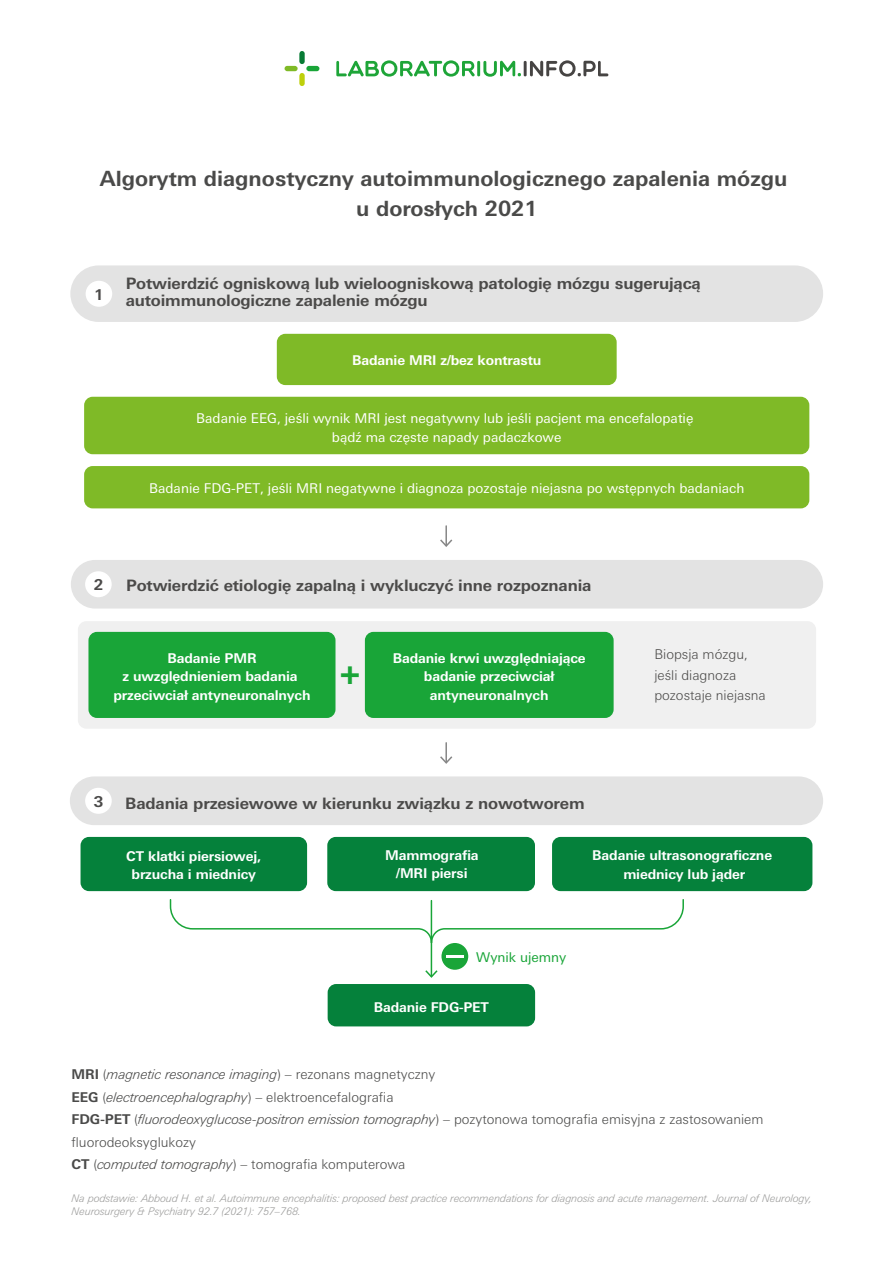
<style>
.page{position:relative;width:893px;height:1263px;background:#fff}
.page>*{position:absolute;margin:0;border:0;box-sizing:border-box;transform-origin:0 0}
.t1{font:700 33.75px "Univers Next Pro";color:#19a538}
.t2{font:700 21px/30px "Univers Next Pro";color:#4a4a49;text-align:center}
.t3{font:700 15.75px/16.6px "Univers Next Pro";letter-spacing:-.01em;color:#4b4a49}
.t4{font:700 15px "Univers Next Pro";color:#4b4a49}
.t5{font:300 13.5px/22.5px "Univers Next Pro";color:#4a4a49}
.t6{font:700 13.5px/18.5px "Univers Next Pro";letter-spacing:-.01em;color:#fff;text-align:center}
.t7{font:13.5px/18.3px "Univers Next Pro";color:#fff;text-align:center}
.t8{font:300 13.5px/20.1px "Univers Next Pro";color:#4b4a49}
.t9{font:13.5px "Univers Next Pro";color:#19a538}
.t10{font:italic 300 10.5px/12.6px "Univers Next Pro";color:#9d9d9c}
.s1{font-weight:700}
.s2{font-style:italic}
</style>
<div class="page">
<div style="left:71px;top:560px;width:752px;height:48px;background:#e3e3e3;border-radius:24px"></div>
<div style="left:78px;top:621px;width:738px;height:108px;background:#f0f0f0;border-radius:9px"></div>
<div style="left:88px;top:632px;width:247px;height:86px;background:#19a538;border-radius:9px"></div>
<div style="left:365px;top:632px;width:249px;height:86px;background:#19a538;border-radius:9px"></div>
<svg style="left:440px;top:526px;width:12px;height:21px"></svg>
<svg style="left:440px;top:743px;width:12px;height:21px"></svg>
<div style="left:70px;top:265px;width:753px;height:57px;background:#e3e3e3;border-radius:28px"></div>
<div style="left:86px;top:281px;width:26px;height:26px;background:#fff;border-radius:50%"></div>
<div style="left:277px;top:334px;width:340px;height:51px;background:#7fba27;border-radius:9px"></div>
<div style="left:84px;top:397px;width:725px;height:57px;background:#7fba27;border-radius:9px"></div>
<div style="left:84px;top:466px;width:725px;height:42px;background:#7fba27;border-radius:9px"></div>
<div style="left:85px;top:571px;width:27px;height:26px;background:#fff;border-radius:50%"></div>
<div style="left:70px;top:776px;width:753px;height:49px;background:#e3e3e3;border-radius:24px"></div>
<div style="left:85px;top:788px;width:27px;height:26px;background:#fff;border-radius:50%"></div>
<div style="left:328px;top:984px;width:207px;height:42px;background:#05813b;border-radius:9px"></div>
<div style="left:81px;top:837px;width:226px;height:54px;background:#05813b;border-radius:9px"></div>
<div style="left:552px;top:837px;width:260px;height:54px;background:#05813b;border-radius:9px"></div>
<div style="left:327px;top:837px;width:208px;height:54px;background:#05813b;border-radius:9px"></div>
<div style="left:441px;top:942px;width:28px;height:28px;background:#19a538;border-radius:50%"></div>
<div style="left:440px;top:941px;width:30px;height:30px;border:2px solid #fff;border-radius:50%"></div>
<hr style="left:446px;top:955px;width:17px;height:3px;background:#fff">
<hr style="left:431px;top:900px;width:1px;height:76px;background:#19a538">
<svg style="left:425px;top:970px;width:13px;height:8px"></svg>
<svg style="left:169px;top:899px;width:515px;height:45px"></svg>
<svg style="left:336px;top:60px;width:273px;height:17px"></svg>
<svg style="left:284px;top:51px;width:36px;height:35px"></svg>
<h2 class="t2" style="left:100px;top:164px;width:689px">Algorytm diagnostyczny autoimmunologicznego zapalenia mózgu u dorosłych 2021</h2>
<p class="t4" style="left:94px;top:285px;width:11px">1</p>
<p class="t3" style="left:126px;top:275px;width:577px">Potwierdzić ogniskową lub wieloogniskową patologię mózgu sugerującą autoimmunologiczne zapalenie mózgu</p>
<p class="t6" style="left:352px;top:351px;width:191px">Badanie MRI z/bez kontrastu</p>
<p class="t7" style="left:196px;top:409px;width:499px">Badanie EEG, jeśli wynik MRI jest negatywny lub jeśli pacjent ma encefalopatię bądź ma częste napady padaczkowe</p>
<p class="t7" style="left:149px;top:479px;width:597px">Badanie FDG-PET, jeśli MRI negatywne i diagnoza pozostaje niejasna po wstępnych badaniach</p>
<p class="t4" style="left:94px;top:576px;width:11px">2</p>
<p class="t3" style="left:126px;top:577px;width:467px">Potwierdzić etiologię zapalną i wykluczyć inne rozpoznania</p>
<p class="t6" style="left:114px;top:648px;width:199px">Badanie PMR<br>z uwzględnieniem badania przeciwciał antyneuronalnych</p>
<p class="t6" style="left:393px;top:649px;width:195px">Badanie krwi uwzględniające badanie przeciwciał antyneuronalnych</p>
<h1 class="t1" style="left:339px;top:652px;width:24px">+</h1>
<p class="t8" style="left:654px;top:644px;width:113px">Biopsja mózgu, jeśli diagnoza pozostaje niejasna</p>
<p class="t4" style="left:94px;top:792px;width:11px">3</p>
<p class="t3" style="left:125px;top:794px;width:461px">Badania przesiewowe w kierunku związku z nowotworem</p>
<p class="t6" style="left:385px;top:846px;width:95px">Mammografia /MRI piersi</p>
<p class="t6" style="left:126px;top:847px;width:137px">CT klatki piersiowej, brzucha i miednicy</p>
<p class="t6" style="left:592px;top:846px;width:181px">Badanie ultrasonograficzne miednicy lub jąder</p>
<p class="t9" style="left:476px;top:949px;width:92px">Wynik ujemny</p>
<p class="t6" style="left:374px;top:998px;width:117px">Badanie FDG-PET</p>
<p class="t5" style="left:72px;top:1063px;width:693px"><span class="s1">MRI</span> (<span class="s2">magnetic resonance imaging</span>) – rezonans magnetyczny<br><span class="s1">EEG</span> (<span class="s2">electroencephalography</span>) – elektroencefalografia<br><span class="s1">FDG-PET</span> (<span class="s2">fluorodeoxyglucose-positron emission tomography</span>) – pozytonowa tomografia emisyjna z zastosowaniem fluorodeoksyglukozy<br><span class="s1">CT</span> (<span class="s2">computed tomography</span>) – tomografia komputerowa</p>
<p class="t10" style="left:72px;top:1192px;width:742px">Na podstawie: Abboud H. et al. Autoimmune encephalitis: proposed best practice recommendations for diagnosis and acute management. Journal of Neurology,<br>Neurosurgery &amp; Psychiatry 92.7 (2021): 757–768.</p>
</div>
